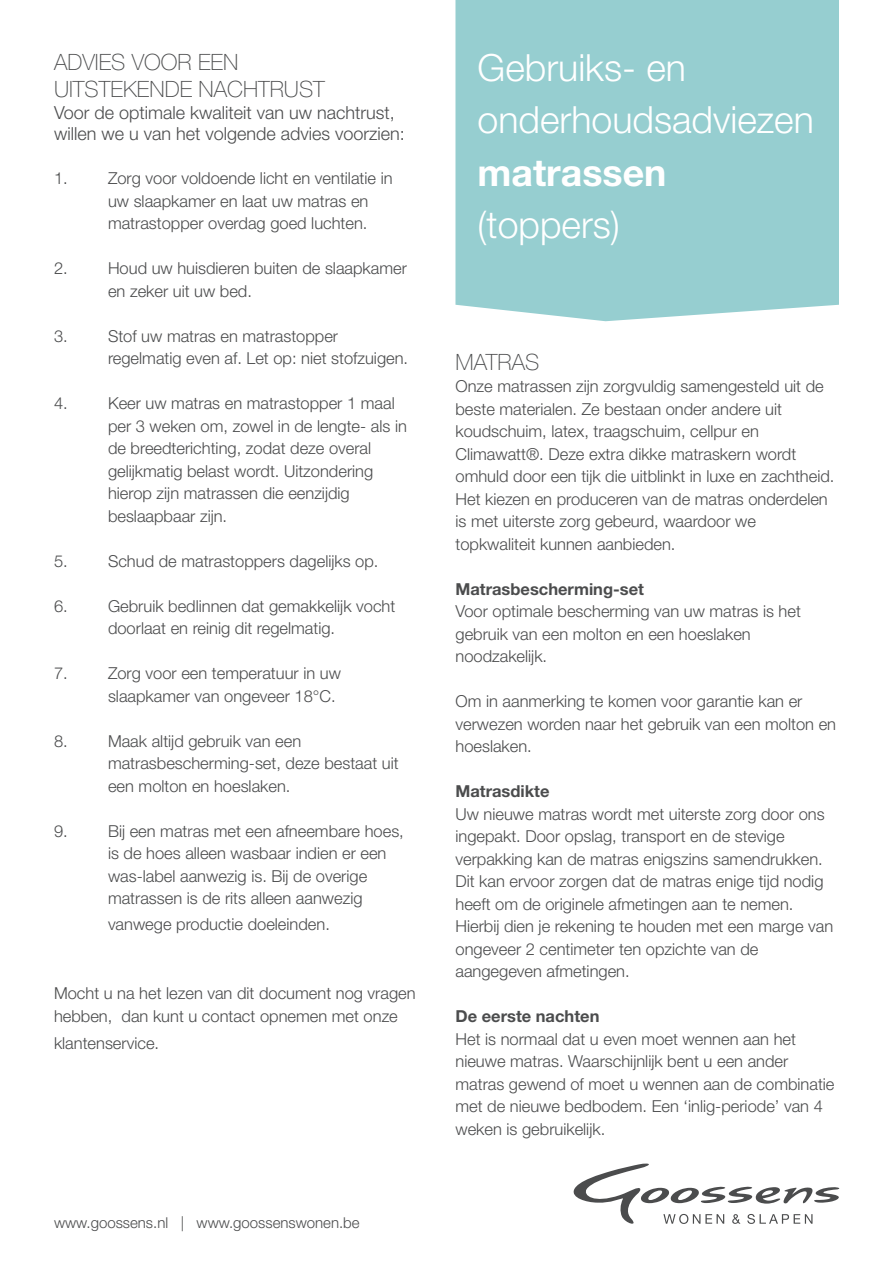
<style>
.page{position:relative;width:893px;height:1263px;background:#fff}
.page>*{position:absolute;margin:0;border:0;box-sizing:border-box;transform-origin:0 0}
.t1{font:300 37.5px/52.5px "Helvetica Neue LT Std";color:#fff}
.t2{font:700 37.5px "Helvetica Neue LT Std";color:#fff}
.t3{font:100 22.5px "Helvetica Neue LT Std";color:#4b4c4d}
.t4{font:300 18px/21.6px "Helvetica Neue LT Std";color:#4b4c4d}
.t5{font:300 16.5px/22.5px "Helvetica Neue LT Std";color:#4b4c4d}
.t6{font:700 16.5px "Helvetica Neue LT Std";color:#4b4c4d}
.t7{font:300 15px "Helvetica Neue LT Std";color:#4b4c4d}
</style>
<div class="page">
<div style="left:455px;top:0;width:384px;height:321px;background:#96ced0"></div>
<svg style="left:573px;top:1163px;width:267px;height:61px"></svg>
<p class="t3" style="left:54px;top:49px;width:186px">ADVIES VOOR EEN</p>
<p class="t3" style="left:54px;top:76px;width:272px">UITSTEKENDE NACHTRUST</p>
<p class="t4" style="left:54px;top:101px;width:352px">Voor de optimale kwaliteit van uw nachtrust, willen we u van het volgende advies voorzien:</p>
<p class="t5" style="left:54px;top:167px;width:15px">1.</p>
<p class="t5" style="left:108px;top:167px;width:286px">Zorg voor voldoende licht en ventilatie in uw slaapkamer en laat uw matras en matrastopper overdag goed luchten.</p>
<p class="t5" style="left:54px;top:257px;width:15px">2.</p>
<p class="t5" style="left:108px;top:257px;width:300px">Houd uw huisdieren buiten de slaapkamer en zeker uit uw bed.</p>
<p class="t5" style="left:54px;top:324px;width:15px">3.</p>
<p class="t5" style="left:108px;top:324px;width:302px">Stof uw matras en matrastopper regelmatig even af. Let op: niet stofzuigen.</p>
<p class="t5" style="left:54px;top:392px;width:15px">4.</p>
<p class="t5" style="left:108px;top:392px;width:300px">Keer uw matras en matrastopper 1 maal per 3 weken om, zowel in de lengte- als in de breedterichting, zodat deze overal gelijkmatig belast wordt. Uitzondering hierop zijn matrassen die eenzijdig beslaapbaar zijn.</p>
<p class="t5" style="left:54px;top:549px;width:15px">5.</p>
<p class="t5" style="left:108px;top:549px;width:272px">Schud de matrastoppers dagelijks op.</p>
<p class="t5" style="left:54px;top:594px;width:15px">6.</p>
<p class="t5" style="left:108px;top:594px;width:289px">Gebruik bedlinnen dat gemakkelijk vocht doorlaat en reinig dit regelmatig.</p>
<p class="t5" style="left:54px;top:662px;width:15px">7.</p>
<p class="t5" style="left:108px;top:662px;width:234px">Zorg voor een temperatuur in uw slaapkamer van ongeveer 18°C.</p>
<p class="t5" style="left:54px;top:729px;width:15px">8.</p>
<p class="t5" style="left:108px;top:729px;width:292px">Maak altijd gebruik van een matrasbescherming-set, deze bestaat uit een molton en hoeslaken.</p>
<p class="t5" style="left:54px;top:819px;width:15px">9.</p>
<p class="t5" style="left:108px;top:819px;width:297px">Bij een matras met een afneembare hoes, is de hoes alleen wasbaar indien er een was-label aanwezig is. Bij de overige matrassen is de rits alleen aanwezig</p>
<p class="t5" style="left:108px;top:912px;width:223px">vanwege productie doeleinden.</p>
<p class="t5" style="left:54px;top:982px;width:363px">Mocht u na het lezen van dit document nog vragen hebben, dan kunt u contact opnemen met onze</p>
<p class="t5" style="left:54px;top:1031px;width:107px">klantenservice.</p>
<p class="t7" style="left:54px;top:1213px;width:307px">www.goossens.nl | www.goossenswonen.be</p>
<p class="t1" style="left:478px;top:40px;width:338px">Gebruiks- en onderhoudsadviezen</p>
<p class="t2" style="left:478px;top:149px;width:190px">matrassen</p>
<p class="t1" style="left:478px;top:198px;width:144px">(toppers)</p>
<p class="t3" style="left:455px;top:349px;width:85px">MATRAS</p>
<p class="t5" style="left:455px;top:375px;width:380px">Onze matrassen zijn zorgvuldig samengesteld uit de beste materialen. Ze bestaan onder andere uit koudschuim, latex, traagschuim, cellpur en Climawatt®. Deze extra dikke matraskern wordt omhuld door een tijk die uitblinkt in luxe en zachtheid.<br>Het kiezen en produceren van de matras onderdelen is met uiterste zorg gebeurd, waardoor we topkwaliteit kunnen aanbieden.</p>
<p class="t6" style="left:455px;top:579px;width:190px">Matrasbescherming-set</p>
<p class="t5" style="left:455px;top:600px;width:347px">Voor optimale bescherming van uw matras is het gebruik van een molton en een hoeslaken noodzakelijk.</p>
<p class="t5" style="left:455px;top:690px;width:382px">Om in aanmerking te komen voor garantie kan er verwezen worden naar het gebruik van een molton en hoeslaken.</p>
<p class="t6" style="left:455px;top:781px;width:96px">Matrasdikte</p>
<p class="t5" style="left:455px;top:802px;width:379px">Uw nieuwe matras wordt met uiterste zorg door ons ingepakt. Door opslag, transport en de stevige verpakking kan de matras enigszins samendrukken.<br>Dit kan ervoor zorgen dat de matras enige tijd nodig heeft om de originele afmetingen aan te nemen.<br>Hierbij dien je rekening te houden met een marge van ongeveer 2 centimeter ten opzichte van de aangegeven afmetingen.</p>
<p class="t6" style="left:455px;top:1006px;width:145px">De eerste nachten</p>
<p class="t5" style="left:455px;top:1027px;width:381px">Het is normaal dat u even moet wennen aan het nieuwe matras. Waarschijnlijk bent u een ander matras gewend of moet u wennen aan de combinatie met de nieuwe bedbodem. Een ‘inlig-periode’ van 4 weken is gebruikelijk.</p>
</div>
